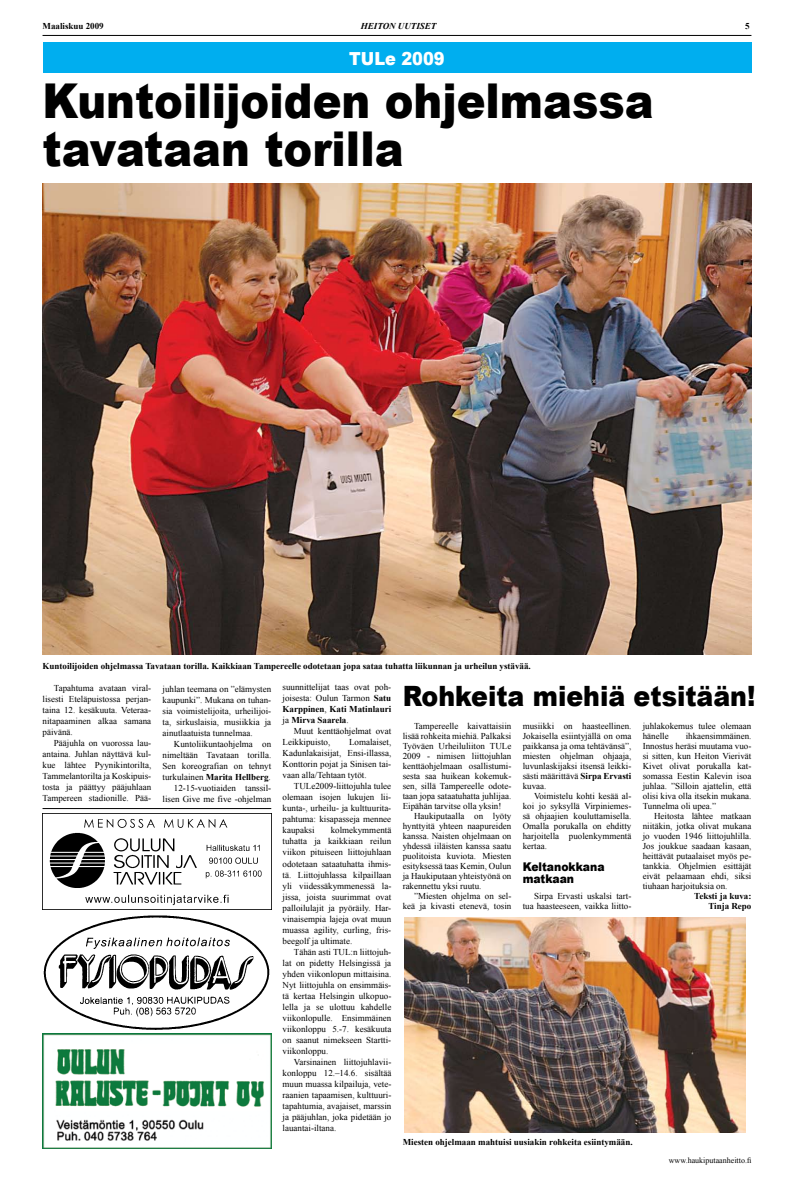
<style>
.page{position:relative;width:794px;height:1191px;background:#fff}
.page>*{position:absolute;margin:0;border:0;box-sizing:border-box;transform-origin:0 0}
.t1{font:900 48px/48px "Arial";color:#000;scale:.9 1}
.t2{font:900 28px "Arial";color:#000;scale:.9 1}
.t3{font:900 18px "Arial";color:#fff;scale:.9 1}
.t4{font:900 12px/12px "Arial";color:#000;scale:.9 1}
.t5{font:9px/11px "Times New Roman";color:#000;text-align:justify}
.t6{font:700 9px/10px "Times New Roman";color:#000;text-align:right}
.t7{font:italic 700 9px "Times New Roman";color:#000}
.t8{font:8px "Times New Roman";color:#000}
.s1{font-weight:700}
</style>
<div class="page">
<hr style="left:43px;top:35px;width:708px;height:1px;background:#000">
<div style="left:43px;top:43px;width:708px;height:30px;background:#00aeef"></div>
<img style="left:404px;top:917px;width:341px;height:215px">
<img style="left:43px;top:184px;width:708px;height:471px">
<img style="left:43px;top:813px;width:228px;height:93px">
<img style="left:43px;top:1034px;width:228px;height:114px">
<img style="left:43px;top:915px;width:227px;height:115px">
<hr style="left:43px;top:808px;width:228px;height:1px;background:#000">
<p class="t6" style="left:43px;top:21px;width:63px">Maaliskuu 2009</p>
<p class="t7" style="left:361px;top:20px;width:77px">HEITON UUTISET</p>
<p class="t6" style="left:745px;top:21px;width:6px">5</p>
<h3 class="t3" style="left:349px;top:45px;width:108px">TULe 2009</h3>
<h1 class="t1" style="left:43px;top:75px;width:680px">Kuntoilijoiden ohjelmassa tavataan torilla</h1>
<p class="t6" style="left:43px;top:660px;width:490px">Kuntoilijoiden ohjelmassa Tavataan torilla. Kaikkiaan Tampereelle odotetaan jopa sataa tuhatta liikunnan ja urheilun ystävää.</p>
<p class="t5" style="left:43px;top:682px;width:110px;text-indent:11px">Tapahtuma avataan viral&shy;lisesti Eteläpuistossa perjan&shy;taina 12. kesäkuuta. Veteraa&shy;nitapaaminen alkaa samana päivänä.</p>
<p class="t5" style="left:43px;top:737px;width:110px;text-indent:11px">Pääjuhla on vuorossa lau&shy;antaina. Juhlan näyttävä kul&shy;kue lähtee Pyynikintorilta, Tammelantorilta ja Koskipuis&shy;tosta ja päättyy pääjuhlaan Tampereen stadionille. Pää-</p>
<p class="t5" style="left:163px;top:683px;width:110px">juhlan teemana on ”elämysten kaupunki”. Mukana on tuhan&shy;sia voimistelijoita, urheilijoi&shy;ta, sirkuslaisia, musiikkia ja ainutlaatuista tunnelmaa.</p>
<p class="t5" style="left:163px;top:738px;width:110px;text-align:right">Kuntoliikuntaohjelma on nimeltään Tavataan torilla.<br>Sen koreografian on tehnyt turkulainen <span class="s1">Marita Hellberg</span>.<br>12-15-vuotiaiden tanssil&shy;lisen Give me five -ohjelman</p>
<p class="t5" style="left:283px;top:682px;width:110px">suunnittelijat taas ovat poh&shy;joisesta: Oulun Tarmon <span class="s1">Satu Karppinen</span>, <span class="s1">Kati Matinlauri </span>ja <span class="s1">Mirva Saarela</span>.</p>
<p class="t5" style="left:283px;top:726px;width:110px;text-indent:11px">Muut kenttäohjelmat ovat<br>Leikkipuisto,</p>
<p class="t5" style="left:283px;top:737px;width:110px;text-indent:66px">Lomalaiset, Kadunlakaisijat, Ensi-illassa, Konttorin pojat ja Sinisen tai&shy;vaan alla/Tehtaan tytöt.</p>
<p class="t5" style="left:283px;top:781px;width:110px;text-indent:11px">TULe2009-liittojuhla tulee olemaan isojen lukujen lii&shy;kunta-, urheilu- ja kulttuurita&shy;pahtuma: kisapasseja mennee kaupaksi</p>
<p class="t5" style="left:283px;top:825px;width:110px;text-indent:48px">kolmekymmentä tuhatta ja kaikkiaan reilun viikon pituiseen liittojuhlaan odotetaan sataatuhatta ihmis&shy;tä. Liittojuhlassa kilpaillaan yli viidessäkymmenessä la&shy;jissa, joista suurimmat ovat palloilulajit ja pyöräily. Har&shy;vinaisempia lajeja ovat muun muassa agility, curling, fris&shy;beegolf ja ultimate.</p>
<p class="t5" style="left:283px;top:946px;width:110px;text-indent:11px">Tähän asti TUL:n liittojuh&shy;lat on pidetty Helsingissä ja yhden viikonlopun mittaisina.<br>Nyt liittojuhla on ensimmäis&shy;tä kertaa Helsingin ulkopuo&shy;lella ja se ulottuu kahdelle viikonlopulle. Ensimmäinen viikonloppu 5.-7. kesäkuuta on saanut nimekseen Startti&shy;viikonloppu.</p>
<p class="t5" style="left:283px;top:1055px;width:110px;text-indent:11px">Varsinainen liittojuhlavii&shy;konloppu 12.–14.6. sisältää muun muassa kilpailuja, vete&shy;raanien tapaamisen, kulttuuri&shy;tapahtumia, avajaiset, marssin ja pääjuhlan, joka pidetään jo lauantai-iltana.</p>
<h2 class="t2" style="left:403px;top:675px;width:393px">Rohkeita miehiä etsitään!</h2>
<p class="t5" style="left:523px;top:720px;width:110px;line-height:10px">musiikki on haasteellinen.<br>Jokaisella esiintyjällä on oma paikkansa ja oma tehtävänsä”, miesten ohjelman ohjaaja, luvunlaskijaksi itsensä leikki&shy;sästi määrittävä <span class="s1">Sirpa Ervasti </span>kuvaa.</p>
<p class="t5" style="left:523px;top:790px;width:110px;line-height:10px;text-indent:11px">Voimistelu kohti kesää al&shy;koi jo syksyllä Virpiniemes&shy;sä ohjaajien kouluttamisella.<br>Omalla porukalla on ehditty harjoitella puolenkymmentä kertaa.</p>
<h3 class="t4" style="left:523px;top:860px;width:92px">Keltanokkana matkaan</h3>
<p class="t5" style="left:523px;top:890px;width:110px;line-height:10px;text-align:right">Sirpa Ervasti uskalsi tart&shy;tua haasteeseen, vaikka liitto-</p>
<p class="t5" style="left:643px;top:720px;width:110px;line-height:10px">juhlakokemus tulee olemaan hänelle</p>
<p class="t5" style="left:403px;top:720px;width:110px;line-height:10px;text-indent:11px">Tampereelle kaivattaisiin lisää rohkeita miehiä. Palkaksi Työväen Urheiluliiton TULe 2009 - nimisen liittojuhlan kenttäohjelmaan osallistumi&shy;sesta saa huikean kokemuk&shy;sen, sillä Tampereelle odote&shy;taan jopa sataatuhatta juhlijaa.<br>Eipähän tarvitse olla yksin!</p>
<p class="t5" style="left:403px;top:810px;width:110px;line-height:10px;text-indent:11px">Haukiputaalla on lyöty hynttyitä yhteen naapureiden kanssa. Naisten ohjelmaan on yhdessä iiläisten kanssa saatu puolitoista kuviota. Miesten esityksessä taas Kemin, Oulun ja Haukiputaan yhteistyönä on rakennettu yksi ruutu.</p>
<p class="t5" style="left:403px;top:890px;width:110px;line-height:10px;text-align:right">”Miesten ohjelma on sel&shy;keä ja kivasti etenevä, tosin</p>
<p class="t5" style="left:643px;top:730px;width:110px;line-height:10px;text-indent:43px">ihkaensimmäinen.<br>Innostus heräsi muutama vuo&shy;si sitten, kun Heiton Vierivät Kivet olivat porukalla kat&shy;somassa Eestin Kalevin isoa juhlaa. ”Silloin ajattelin, että olisi kiva olla itsekin mukana.<br>Tunnelma oli upea.”</p>
<p class="t5" style="left:643px;top:810px;width:110px;line-height:10px;text-indent:11px">Heitosta lähtee matkaan niitäkin, jotka olivat mukana jo vuoden 1946 liittojuhlilla.<br>Jos joukkue saadaan kasaan, heittävät putaalaiset myös pe&shy;tankkia. Ohjelmien esittäjät eivät pelaamaan ehdi, siksi tiuhaan harjoituksia on.</p>
<p class="t6" style="left:694px;top:890px;width:59px">Teksti ja kuva:<br>Tinja Repo</p>
<p class="t6" style="left:403px;top:1136px;width:231px">Miesten ohjelmaan mahtuisi uusiakin rohkeita esiintymään.</p>
<p class="t8" style="left:669px;top:1154px;width:84px">www.haukiputaanheitto.fi</p>
</div>
